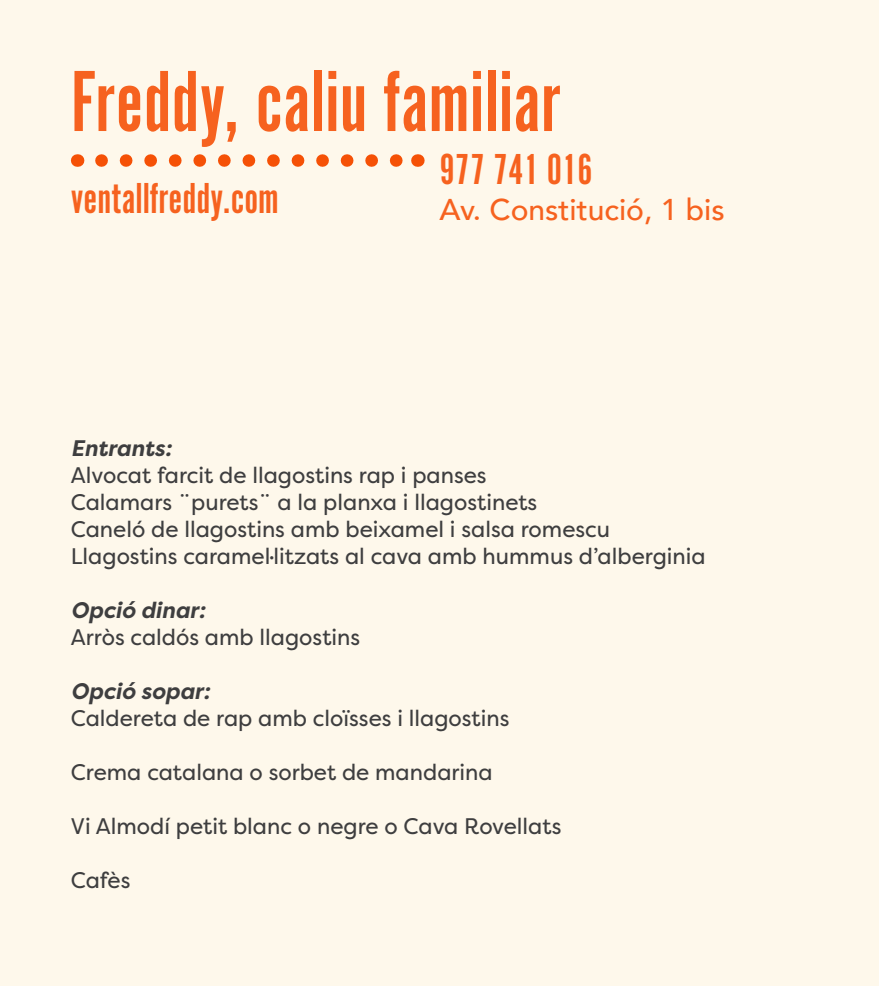
<style>
.page{position:relative;width:879px;height:986px;background:#fff}
.page>*{position:absolute;margin:0;border:0;box-sizing:border-box;transform-origin:0 0}
.t1{font:90px "Alternate Got No 1 D";color:#f6621f}
.t2{font:45px "Alternate Got No 1 D";color:#f6621f}
.t3{font:500 30px "Avenir";color:#f6621f}
.t4{font:22.5px "Filson Pro";color:#3e3e3f}
.t5{font:italic 700 22.5px "Filson Pro";color:#3e3e3f}
</style>
<div class="page">
<div style="left:0;top:0;width:879px;height:985px;background:#fef8eb"></div>
<svg style="left:101px;top:154px;width:302px;height:13px"></svg>
<svg style="left:77px;top:154px;width:1px;height:13px"></svg>
<svg style="left:417px;top:154px;width:1px;height:13px"></svg>
<p class="t1" style="left:71px;top:54px;width:490px">Freddy, caliu familiar</p>
<p class="t2" style="left:439px;top:146px;width:155px">977 741 016</p>
<p class="t3" style="left:439px;top:184px;width:287px">Av. Constitució, 1 bis</p>
<p class="t2" style="left:71px;top:174px;width:209px">ventallfreddy.com</p>
<p class="t5" style="left:71px;top:433px;width:102px">Entrants:</p>
<p class="t4" style="left:71px;top:459px;width:417px">Alvocat farcit de llagostins rap i panses</p>
<p class="t4" style="left:71px;top:486px;width:468px">Calamars ¨purets¨ a la planxa i llagostinets</p>
<p class="t4" style="left:71px;top:513px;width:541px">Caneló de llagostins amb beixamel i salsa romescu</p>
<p class="t4" style="left:71px;top:540px;width:636px">Llagostins caramel·litzats al cava amb hummus d’alberginia</p>
<p class="t5" style="left:71px;top:595px;width:136px">Opció dinar:</p>
<p class="t4" style="left:71px;top:621px;width:291px">Arròs caldós amb llagostins</p>
<p class="t5" style="left:71px;top:676px;width:140px">Opció sopar:</p>
<p class="t4" style="left:71px;top:702px;width:440px">Caldereta de rap amb cloïsses i llagostins</p>
<p class="t4" style="left:71px;top:756px;width:423px">Crema catalana o sorbet de mandarina</p>
<p class="t4" style="left:71px;top:810px;width:492px">Vi Almodí petit blanc o negre o Cava Rovellats</p>
<p class="t4" style="left:71px;top:864px;width:61px">Cafès</p>
</div>
